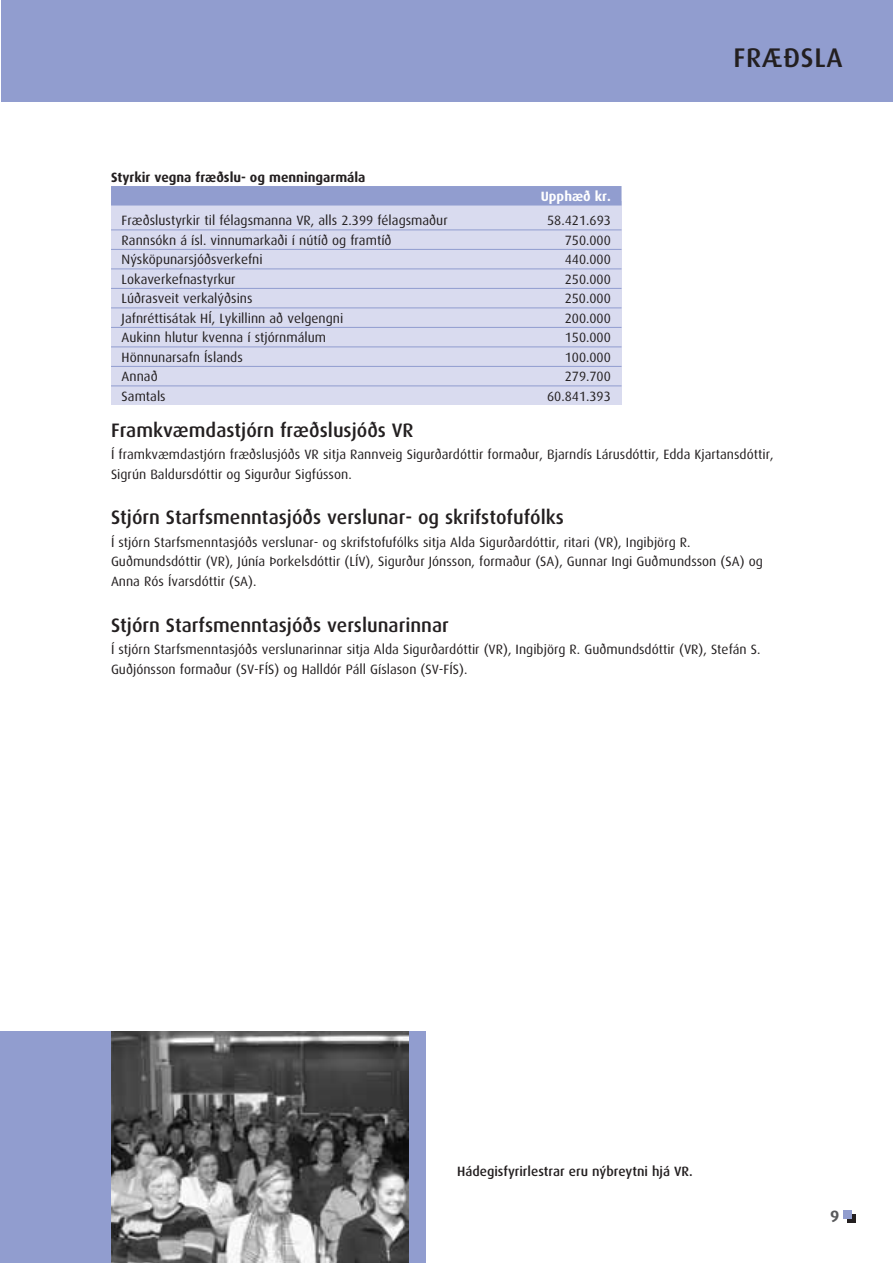
<style>
.page{position:relative;width:893px;height:1263px;background:#fff}
.page>*{position:absolute;margin:0;border:0;box-sizing:border-box;transform-origin:0 0}
.t1{font:500 27px "Dax";letter-spacing:.025em;color:#231f20}
.t2{font:500 19.5px "Dax";color:#231f20}
.t3{font:700 16.5px "Dax";color:#58595b}
.t4{font:13.5px/19.5px "Dax";color:#231f20}
.t5{font:500 13.5px "Dax";color:#231f20}
.t6{font:700 13.5px "Dax";color:#231f20}
.t7{font:700 13.5px "Dax";color:#fff}
</style>
<div class="page">
<div style="left:111px;top:201px;width:510px;height:204px;background:#d9dbef"></div>
<svg style="left:847px;top:1214px;width:8px;height:8px"></svg>
<div style="left:843px;top:1210px;width:8px;height:8px;background:#919dcf"></div>
<div style="left:111px;top:186px;width:510px;height:20px;background:#919dcf"></div>
<hr style="left:111px;top:230px;width:510px;height:1px;background:#919dcf">
<hr style="left:111px;top:249px;width:510px;height:1px;background:#919dcf">
<hr style="left:111px;top:269px;width:510px;height:1px;background:#919dcf">
<hr style="left:111px;top:288px;width:510px;height:1px;background:#919dcf">
<hr style="left:111px;top:308px;width:510px;height:1px;background:#919dcf">
<hr style="left:111px;top:327px;width:510px;height:1px;background:#919dcf">
<hr style="left:111px;top:347px;width:510px;height:1px;background:#919dcf">
<hr style="left:111px;top:366px;width:510px;height:1px;background:#919dcf">
<hr style="left:111px;top:386px;width:510px;height:1px;background:#919dcf">
<div style="left:1px;top:0;width:891px;height:102px;background:#919dcf"></div>
<div style="left:1px;top:1031px;width:425px;height:231px;background:#919dcf"></div>
<img style="left:111px;top:1031px;width:298px;height:231px">
<p class="t6" style="left:111px;top:171px;width:256px">Styrkir vegna fræ›slu- og menningarmála</p>
<p class="t7" style="left:540px;top:190px;width:72px">Upphæ› kr.</p>
<h1 class="t1" style="left:733px;top:46px;width:111px">FRÆ‹SLA</h1>
<p class="t4" style="left:122px;top:211px;width:327px">Fræ›slustyrkir til félagsmanna VR, alls 2.399 félagsma›ur</p>
<p class="t4" style="left:547px;top:211px;width:65px">58.421.693</p>
<p class="t4" style="left:122px;top:231px;width:271px">Rannsókn á ísl. vinnumarka›i í nútí› og framtí›</p>
<p class="t4" style="left:564px;top:231px;width:48px">750.000</p>
<p class="t4" style="left:122px;top:250px;width:143px">N‡sköpunarsjó›sverkefni</p>
<p class="t4" style="left:564px;top:250px;width:48px">440.000</p>
<p class="t4" style="left:122px;top:270px;width:115px">Lokaverkefnastyrkur</p>
<p class="t4" style="left:564px;top:270px;width:48px">250.000</p>
<p class="t4" style="left:122px;top:289px;width:132px">Lú›rasveit verkal‡›sins</p>
<p class="t4" style="left:564px;top:289px;width:48px">250.000</p>
<p class="t4" style="left:122px;top:309px;width:223px">Jafnréttisátak HÍ, Lykillinn a› velgengni</p>
<p class="t4" style="left:564px;top:309px;width:48px">200.000</p>
<p class="t4" style="left:122px;top:328px;width:206px">Aukinn hlutur kvenna í stjórnmálum</p>
<p class="t4" style="left:564px;top:328px;width:48px">150.000</p>
<p class="t4" style="left:122px;top:348px;width:123px">Hönnunarsafn Íslands</p>
<p class="t4" style="left:564px;top:348px;width:48px">100.000</p>
<p class="t4" style="left:122px;top:367px;width:38px">Anna›</p>
<p class="t4" style="left:564px;top:367px;width:48px">279.700</p>
<p class="t4" style="left:122px;top:387px;width:46px">Samtals</p>
<p class="t4" style="left:547px;top:387px;width:65px">60.841.393</p>
<h2 class="t2" style="left:111px;top:421px;width:304px">Framkvæmdastjórn fræ›slusjó›s VR</h2>
<p class="t4" style="left:111px;top:445px;width:664px">Í framkvæmdastjórn fræ›slusjó›s VR sitja Rannveig Sigur›ardóttir forma›ur, Bjarndís Lárusdóttir, Edda Kjartansdóttir,<br>Sigrún Baldursdóttir og Sigur›ur Sigfússon.</p>
<h2 class="t2" style="left:111px;top:509px;width:454px">Stjórn Starfsmenntasjó›s verslunar- og skrifstofufólks</h2>
<p class="t4" style="left:111px;top:533px;width:653px">Í stjórn Starfsmenntasjó›s verslunar- og skrifstofufólks sitja Alda Sigur›ardóttir, ritari (VR), Ingibjörg R.<br>Gu›mundsdóttir (VR), Júnía fiorkelsdóttir (LÍV), Sigur›ur Jónsson, forma›ur (SA), Gunnar Ingi Gu›mundsson (SA) og<br>Anna Rós Ívarsdóttir (SA).</p>
<h2 class="t2" style="left:111px;top:616px;width:339px">Stjórn Starfsmenntasjó›s verslunarinnar</h2>
<p class="t4" style="left:111px;top:640px;width:651px">Í stjórn Starfsmenntasjó›s verslunarinnar sitja Alda Sigur›ardóttir (VR), Ingibjörg R. Gu›mundsdóttir (VR), Stefán S.<br>Gu›jónsson forma›ur (SV-FÍS) og Halldór Páll Gíslason (SV-FÍS).</p>
<p class="t5" style="left:457px;top:1166px;width:237px">Hádegisfyrirlestrar eru n‡breytni hjá VR.</p>
<p class="t3" style="left:830px;top:1209px;width:11px">9</p>
</div>
